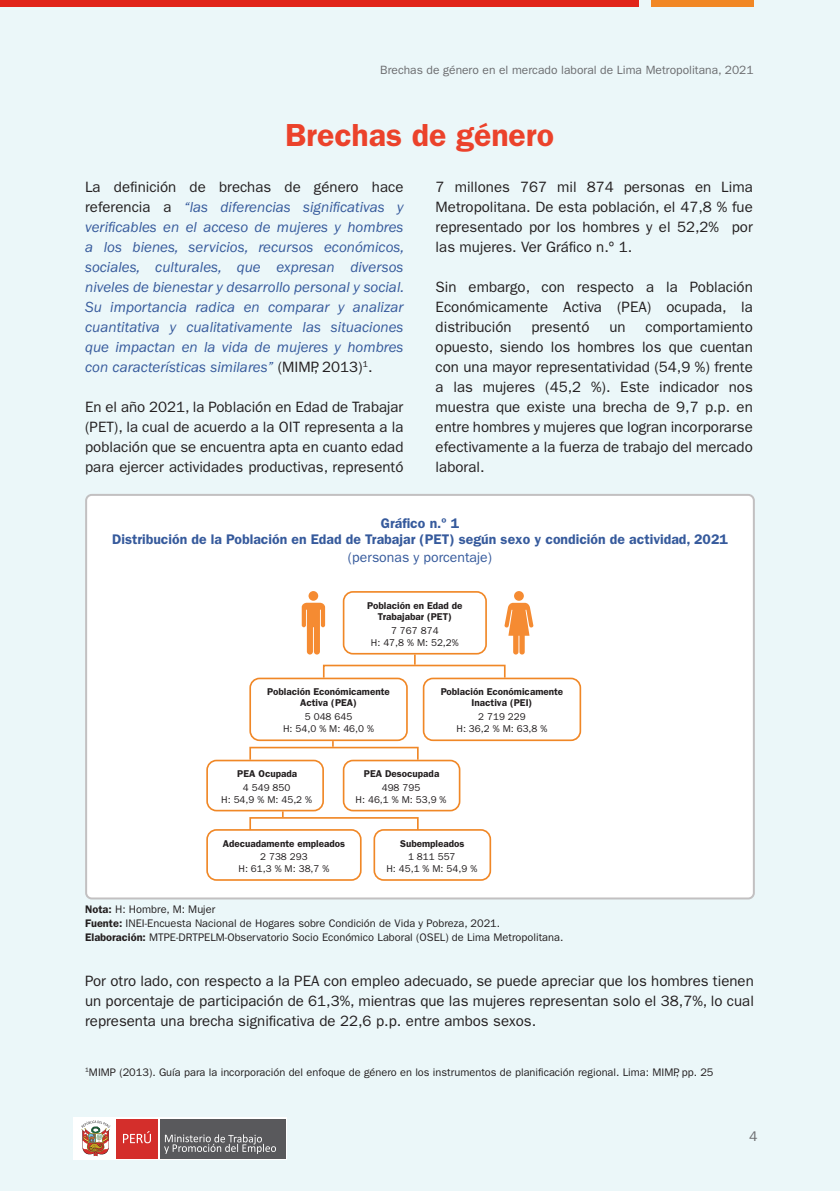
<style>
.page{position:relative;width:840px;height:1191px;background:#fff}
.page>*{position:absolute;margin:0;border:0;box-sizing:border-box;transform-origin:0 0}
.indice3{font:600 32px "ITC Franklin Gothic Std";color:#eb422b}
.indice3-2{font:15px/20px "ITC Franklin Gothic Std";color:#231f20;text-align:justify}
.indice3-3{font:italic 15px/20px "ITC Franklin Gothic Std";color:#365a9c;text-align:justify}
.indice3-4{font:600 14px "ITC Franklin Gothic Std";color:#365a9c}
.indice3-5{font:14px "ITC Franklin Gothic Std";color:#365a9c}
.t1{font:14px "ITC Franklin Gothic Std";color:#6c6d70}
.t2{font:12px "ITC Franklin Gothic Std";color:#6c6d70}
.indice3-6{font:11px "ITC Franklin Gothic Std";color:#231f20}
.indice3-7{font:600 9.8px/11.6px "ITC Franklin Gothic Std";color:#231f20;text-align:center}
.indice3-8{font:9.8px "ITC Franklin Gothic Std";color:#231f20}
.s1{font-style:normal;color:#231f20}
.s2{font-weight:600}
</style>
<div class="page">
<div style="left:0;top:0;width:839px;height:1191px;background:#ebf7f9"></div>
<div style="left:74px;top:1117px;width:213px;height:42px;background:#59595c"></div>
<div style="left:75px;top:1118px;width:41px;height:40px;background:#fff"></div>
<svg style="left:164px;top:1134px;width:112px;height:20px"></svg>
<div style="left:116px;top:1118px;width:42px;height:40px;background:#d42e2b"></div>
<svg style="left:123px;top:1131px;width:28px;height:12px"></svg>
<hr style="left:158px;top:1118px;width:2px;height:40px;background:#fff">
<svg style="left:81px;top:1120px;width:29px;height:37px"></svg>
<div style="left:0;top:0;width:638px;height:7px;background:#e1251b"></div>
<div style="left:650px;top:0;width:103px;height:7px;background:#f18725"></div>
<div style="left:86px;top:495px;width:667px;height:403px;background:#fff;border-radius:6px"></div>
<div style="left:85px;top:494px;width:669px;height:405px;border:2px solid #c2c0c1;border-radius:6px"></div>
<div style="left:342px;top:591px;width:144px;height:63px;border:2px solid #f08726;border-radius:9px"></div>
<div style="left:249px;top:677px;width:158px;height:64px;border:2px solid #f08726;border-radius:9px"></div>
<div style="left:206px;top:759px;width:118px;height:52px;border:2px solid #f08726;border-radius:9px"></div>
<div style="left:206px;top:829px;width:155px;height:51px;border:2px solid #f08726;border-radius:9px"></div>
<div style="left:342px;top:759px;width:118px;height:52px;border:2px solid #f08726;border-radius:9px"></div>
<div style="left:373px;top:829px;width:118px;height:51px;border:2px solid #f08726;border-radius:9px"></div>
<div style="left:422px;top:677px;width:159px;height:64px;border:2px solid #f08726;border-radius:9px"></div>
<div style="left:323px;top:664px;width:182px;height:14px;border:2px solid #f08726"></div>
<div style="left:249px;top:746px;width:169px;height:14px;border:2px solid #f08726"></div>
<div style="left:249px;top:817px;width:169px;height:14px;border:2px solid #f08726"></div>
<svg style="left:504px;top:591px;width:29px;height:63px"></svg>
<div style="left:308px;top:591px;width:10px;height:10px;background:#f58b32;border-radius:50%"></div>
<svg style="left:301px;top:603px;width:24px;height:51px"></svg>
<p class="t2" style="left:380px;top:63px;width:375px">Brechas de género en el mercado laboral de Lima Metropolitana, 2021</p>
<p class="indice3" style="left:285px;top:116px;width:270px">Brechas de género</p>
<p class="indice3-3" style="left:85px;top:177px;width:320px"><span class="s1">La definición de brechas de género hace referencia a</span> “las diferencias significativas y verificables en el acceso de mujeres y hombres a los bienes, servicios, recursos económicos, sociales, culturales, que expresan diversos niveles de bienestar y desarrollo personal y social.<br>Su importancia radica en comparar y analizar cuantitativa y cualitativamente las situaciones que impactan en la vida de mujeres y hombres con características similares” <span class="s1">(MIMP, 2013)</span><sup>1</sup><span class="s1">.</span></p>
<p class="indice3-2" style="left:85px;top:397px;width:320px">En el año 2021, la Población en Edad de Trabajar (PET), la cual de acuerdo a la OIT representa a la población que se encuentra apta en cuanto edad para ejercer actividades productivas, representó</p>
<p class="indice3-2" style="left:435px;top:177px;width:318px">7 millones 767 mil 874 personas en Lima Metropolitana. De esta población, el 47,8 % fue representado por los hombres y el 52,2% por las mujeres. Ver Gráfico n.º 1.</p>
<p class="indice3-2" style="left:435px;top:277px;width:318px">Sin embargo, con respecto a la Población Económicamente Activa (PEA) ocupada, la distribución</p>
<p class="indice3-2" style="left:531px;top:317px;width:59px">presentó</p>
<p class="indice3-2" style="left:609px;top:317px;width:18px">un</p>
<p class="indice3-2" style="left:435px;top:317px;width:318px;text-indent:210px">comportamiento opuesto, siendo los hombres los que cuentan con una mayor representatividad (54,9 %) frente a las mujeres (45,2 %). Este indicador nos muestra que existe una brecha de 9,7 p.p. en entre hombres y mujeres que logran incorporarse efectivamente a la fuerza de trabajo del mercado laboral.</p>
<p class="indice3-4" style="left:380px;top:515px;width:80px">Gráfico n.º 1</p>
<p class="indice3-4" style="left:112px;top:531px;width:617px">Distribución de la Población en Edad de Trabajar (PET) según sexo y condición de actividad, 2021</p>
<p class="indice3-5" style="left:348px;top:549px;width:145px">(personas y porcentaje)</p>
<p class="indice3-7" style="left:367px;top:600px;width:97px">Población en Edad de<br>Trabajabar (PET)</p>
<p class="indice3-8" style="left:391px;top:625px;width:49px">7 767 874</p>
<p class="indice3-8" style="left:370px;top:637px;width:89px">H: 47,8 % M: 52,2%</p>
<p class="indice3-7" style="left:267px;top:685px;width:124px">Población Económicamente</p>
<p class="indice3-7" style="left:300px;top:697px;width:58px">Activa (PEA)</p>
<p class="indice3-8" style="left:304px;top:711px;width:49px">5 048 645</p>
<p class="indice3-8" style="left:283px;top:722px;width:92px">H: 54,0 % M: 46,0 %</p>
<p class="indice3-7" style="left:440px;top:685px;width:124px">Población Económicamente</p>
<p class="indice3-7" style="left:471px;top:697px;width:62px">Inactiva (PEI)</p>
<p class="indice3-8" style="left:478px;top:711px;width:49px">2 719 229</p>
<p class="indice3-8" style="left:456px;top:722px;width:92px">H: 36,2 % M: 63,8 %</p>
<p class="indice3-7" style="left:237px;top:768px;width:61px">PEA Ocupada</p>
<p class="indice3-8" style="left:243px;top:782px;width:49px">4 549 850</p>
<p class="indice3-8" style="left:221px;top:793px;width:92px">H: 54,9 % M: 45,2 %</p>
<p class="indice3-7" style="left:363px;top:768px;width:77px">PEA Desocupada</p>
<p class="indice3-8" style="left:381px;top:782px;width:40px">498 795</p>
<p class="indice3-8" style="left:355px;top:793px;width:92px">H: 46,1 % M: 53,9 %</p>
<p class="indice3-7" style="left:222px;top:837px;width:124px">Adecuadamente empleados</p>
<p class="indice3-8" style="left:260px;top:851px;width:49px">2 738 293</p>
<p class="indice3-8" style="left:238px;top:863px;width:92px">H: 61,3 % M: 38,7 %</p>
<p class="indice3-7" style="left:400px;top:837px;width:66px">Subempleados</p>
<p class="indice3-8" style="left:408px;top:851px;width:49px">1 811 557</p>
<p class="indice3-8" style="left:386px;top:863px;width:92px">H: 45,1 % M: 54,9 %</p>
<p class="indice3-6" style="left:85px;top:903px;width:131px"><span class="s2">Nota:</span> H: Hombre, M: Mujer</p>
<p class="indice3-6" style="left:85px;top:917px;width:416px"><span class="s2">Fuente:</span> INEI-Encuesta Nacional de Hogares sobre Condición de Vida y Pobreza, 2021.</p>
<p class="indice3-6" style="left:85px;top:931px;width:479px"><span class="s2">Elaboración:</span> MTPE-DRTPELM-Observatorio Socio Económico Laboral (OSEL) de Lima Metropolitana.</p>
<p class="indice3-2" style="left:85px;top:970px;width:670px">Por otro lado, con respecto a la PEA con empleo adecuado, se puede apreciar que los hombres tienen un porcentaje de participación de 61,3%, mientras que las mujeres representan solo el 38,7%, lo cual representa una brecha significativa de 22,6 p.p. entre ambos sexos.</p>
<p class="indice3-6" style="left:85px;top:1065px;width:629px"><sup>1</sup>MIMP (2013). Guía para la incorporación del enfoque de género en los instrumentos de planificación regional. Lima: MIMP, pp. 25</p>
<p class="t1" style="left:748px;top:1128px;width:10px">4</p>
</div>
